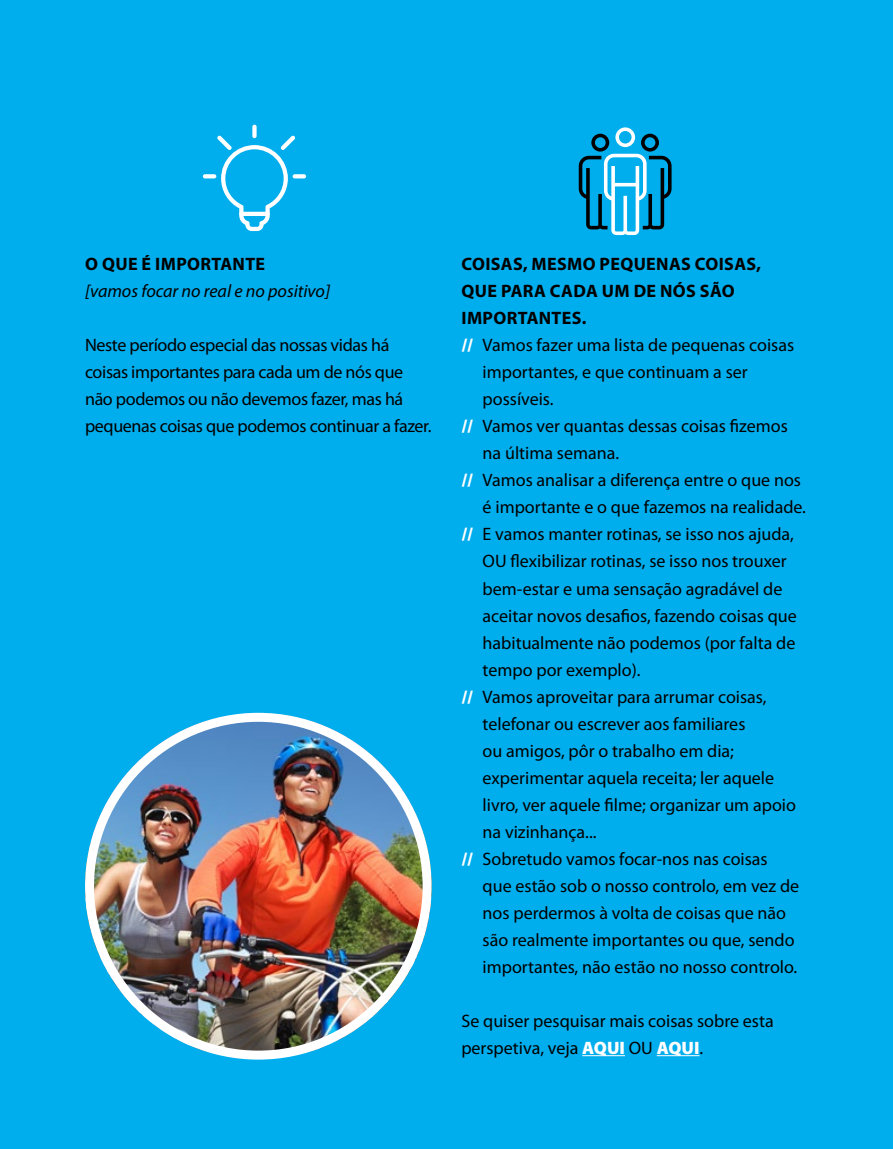
<style>
.page{position:relative;width:893px;height:1149px;background:#fff}
.page>*{position:absolute;margin:0;border:0;box-sizing:border-box;transform-origin:0 0}
.t1{font:18px/27px "Myriad Pro";color:#000}
.t2{font:18px/27px "Myriad Pro";letter-spacing:-.02em;color:#000}
.t3{font:700 18px "Myriad Pro";letter-spacing:.02em;color:#000}
.t4{font:italic 18px "Myriad Pro";color:#000}
.s1{font-weight:900;color:#fff}
</style>
<div class="page">
<div style="left:0;top:0;width:893px;height:1148px;background:#00aded"></div>
<hr style="left:582px;top:1054px;width:43px;height:1px;background:#fff">
<hr style="left:657px;top:1054px;width:42px;height:1px;background:#fff">
<svg style="left:579px;top:127px;width:93px;height:108px"></svg>
<svg style="left:203px;top:174px;width:13px;height:4px"></svg>
<svg style="left:293px;top:174px;width:13px;height:4px"></svg>
<div style="left:252px;top:125px;width:5px;height:13px;background:#fff;border-radius:2px"></div>
<svg style="left:217px;top:135px;width:78px;height:96px"></svg>
<img style="left:85px;top:722px;width:347px;height:328px">
<div style="left:85px;top:712px;width:347px;height:347px;border:9px solid #fff;border-radius:50%"></div>
<p class="t3" style="left:85px;top:252px;width:181px">O QUE É IMPORTANTE</p>
<p class="t4" style="left:85px;top:281px;width:247px">[vamos focar no real e no positivo]</p>
<p class="t2" style="left:85px;top:331px;width:348px">Neste período especial das nossas vidas há coisas importantes para cada um de nós que não podemos ou não devemos fazer, mas há pequenas coisas que podemos continuar a fazer.</p>
<p class="t3" style="left:462px;top:252px;width:301px">COISAS, MESMO PEQUENAS COISAS,</p>
<p class="t3" style="left:462px;top:279px;width:275px">QUE PARA CADA UM DE NÓS SÃO</p>
<p class="t3" style="left:462px;top:306px;width:126px">IMPORTANTES.</p>
<p class="t1" style="left:461px;top:331px;width:334px"><span class="s1">//</span> Vamos fazer uma lista de pequenas coisas</p>
<p class="t1" style="left:483px;top:358px;width:267px">importantes, e que continuam a ser</p>
<p class="t1" style="left:483px;top:385px;width:72px">possíveis.</p>
<p class="t1" style="left:461px;top:412px;width:328px"><span class="s1">//</span> Vamos ver quantas dessas coisas fizemos</p>
<p class="t1" style="left:483px;top:439px;width:138px">na última semana.</p>
<p class="t1" style="left:461px;top:466px;width:341px"><span class="s1">//</span> Vamos analisar a diferença entre o que nos</p>
<p class="t1" style="left:483px;top:493px;width:325px">é importante e o que fazemos na realidade.</p>
<p class="t1" style="left:461px;top:520px;width:334px"><span class="s1">//</span> E vamos manter rotinas, se isso nos ajuda,</p>
<p class="t1" style="left:483px;top:547px;width:306px">OU flexibilizar rotinas, se isso nos trouxer</p>
<p class="t1" style="left:483px;top:574px;width:301px">bem-estar e uma sensação agradável de</p>
<p class="t1" style="left:483px;top:601px;width:316px">aceitar novos desafios, fazendo coisas que</p>
<p class="t1" style="left:483px;top:628px;width:314px">habitualmente não podemos (por falta de</p>
<p class="t1" style="left:483px;top:655px;width:159px">tempo por exemplo).</p>
<p class="t1" style="left:461px;top:682px;width:307px"><span class="s1">//</span> Vamos aproveitar para arrumar coisas,</p>
<p class="t1" style="left:483px;top:709px;width:264px">telefonar ou escrever aos familiares</p>
<p class="t1" style="left:483px;top:736px;width:253px">ou amigos, pôr o trabalho em dia;</p>
<p class="t1" style="left:483px;top:763px;width:293px">experimentar aquela receita; ler aquele</p>
<p class="t1" style="left:483px;top:790px;width:315px">livro, ver aquele filme; organizar um apoio</p>
<p class="t1" style="left:483px;top:817px;width:115px">na vizinhança...</p>
<p class="t1" style="left:461px;top:844px;width:308px"><span class="s1">//</span> Sobretudo vamos focar-nos nas coisas</p>
<p class="t1" style="left:483px;top:871px;width:318px">que estão sob o nosso controlo, em vez de</p>
<p class="t1" style="left:483px;top:898px;width:305px">nos perdermos à volta de coisas que não</p>
<p class="t1" style="left:483px;top:925px;width:313px">são realmente importantes ou que, sendo</p>
<p class="t1" style="left:483px;top:952px;width:316px">importantes, não estão no nosso controlo.</p>
<p class="t1" style="left:461px;top:1006px;width:314px">Se quiser pesquisar mais coisas sobre esta perspetiva, veja <span class="s1">AQUI</span> OU <span class="s1">AQUI</span>.</p>
</div>
